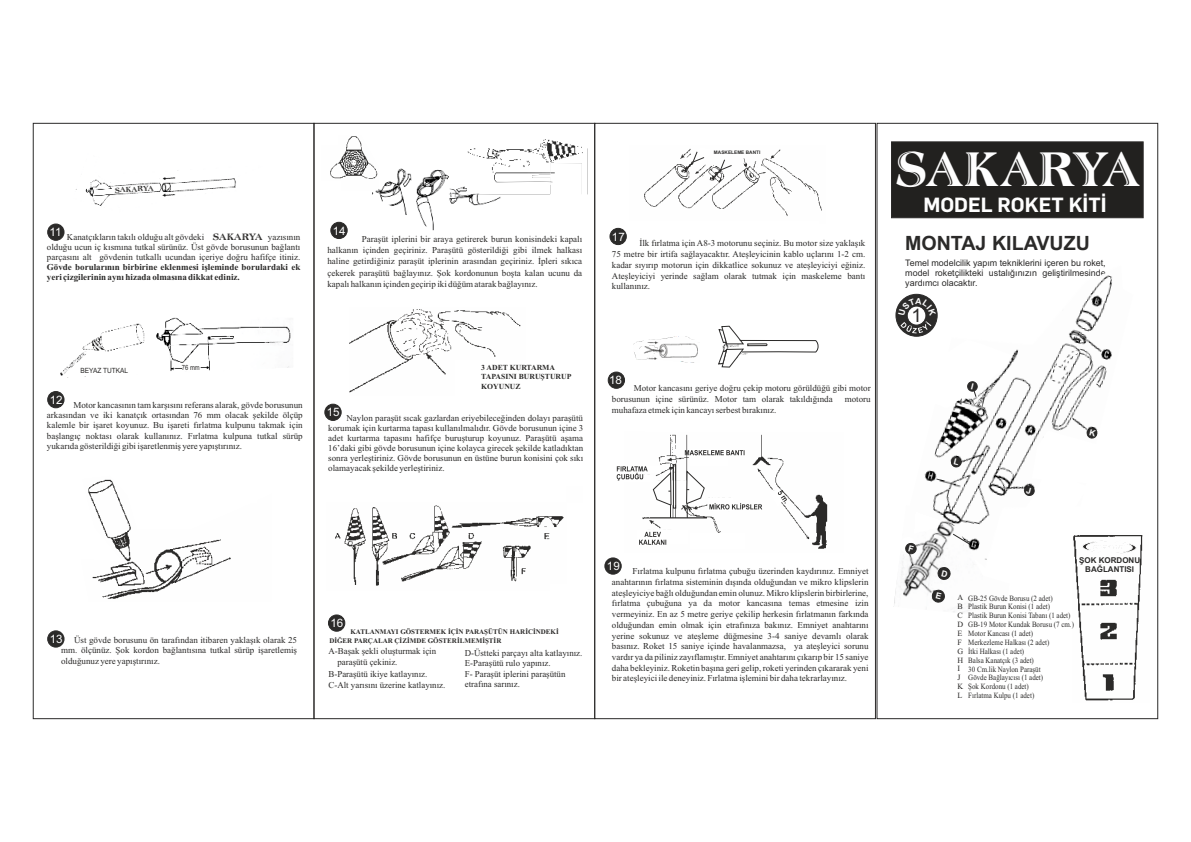
<style>
.page{position:relative;width:1191px;height:842px;background:#fff}
.page>*{position:absolute;margin:0;border:0;box-sizing:border-box;transform-origin:0 0}
.t1{font:47.2px "Atlantic Inline";letter-spacing:-.03em;color:#fefefe;scale:.94 1}
.t2{font:600 20.1px "Flama";color:#fefefe}
.t3{font:700 19.7px "Arial";color:#2b2a29}
.t4{font:18.7px "Arial";color:#2b2a29}
.t5{font:11.6px "Arial";color:#fefefe}
.t6{font:9px/10.7px "Times New Roman";color:#2b2a29;text-align:justify}
.t7{font:9px/10.1px "Arial";color:#2b2a29;text-align:justify}
.t8{font:700 9px/10px "Times New Roman";color:#2b2a29}
.t9{font:8px/8.9px "Times New Roman";color:#2b2a29;scale:.87 1}
.t10{font:700 8px/8.9px "Arial";color:#2b2a29;text-align:center}
.t11{font:8px/8.9px "Times New Roman";color:#2b2a29}
.t12{font:700 7.7px/9.7px "Times New Roman";color:#2b2a29}
.t13{font:7.2px "Arial";color:#2b2a29;scale:.91 1}
.t14{font:7.2px "Arial";color:#2b2a29;scale:.82 1}
.t15{font:700 7px/8.6px "Times New Roman";color:#2b2a29}
.t16{font:7px "Atlantic Inline";color:#2b2a29}
.t17{font:700 4.8px "Arial";color:#2b2a29}
.s1{font-family:"Atlantic Inline"}
</style>
<div class="page">
<div style="left:876px;top:123px;width:282px;height:596px;border:1px solid #2b2a29"></div>
<div style="left:33px;top:123px;width:281px;height:596px;border:1px solid #2b2a29"></div>
<div style="left:594px;top:123px;width:281px;height:596px;border:1px solid #2b2a29"></div>
<img style="left:335px;top:505px;width:229px;height:81px">
<div style="left:608px;top:372px;width:17px;height:17px;background:#2b2a29;border:1px solid #2b2a29;border-radius:50%"></div>
<div style="left:604px;top:558px;width:17px;height:16px;background:#2b2a29;border:1px solid #2b2a29;border-radius:50%"></div>
<img style="left:372px;top:168px;width:135px;height:63px">
<div style="left:47px;top:391px;width:17px;height:17px;background:#2b2a29;border:1px solid #2b2a29;border-radius:50%"></div>
<div style="left:47px;top:224px;width:17px;height:17px;background:#2b2a29;border:1px solid #2b2a29;border-radius:50%"></div>
<div style="left:328px;top:615px;width:17px;height:16px;background:#2b2a29;border:1px solid #2b2a29;border-radius:50%"></div>
<div style="left:609px;top:228px;width:17px;height:17px;background:#2b2a29;border:1px solid #2b2a29;border-radius:50%"></div>
<svg style="left:644px;top:148px;width:178px;height:68px"></svg>
<svg style="left:718px;top:325px;width:100px;height:43px"></svg>
<img style="left:633px;top:336px;width:65px;height:27px">
<div style="left:891px;top:141px;width:252px;height:77px;background:#22211f"></div>
<svg style="left:895px;top:294px;width:42px;height:42px"></svg>
<svg style="left:1080px;top:535px;width:63px;height:166px"></svg>
<div style="left:47px;top:631px;width:17px;height:16px;background:#2b2a29;border:1px solid #2b2a29;border-radius:50%"></div>
<img style="left:330px;top:136px;width:48px;height:55px">
<img style="left:467px;top:139px;width:116px;height:55px">
<div style="left:330px;top:222px;width:17px;height:17px;background:#2b2a29;border:1px solid #2b2a29;border-radius:50%"></div>
<img style="left:349px;top:309px;width:172px;height:84px">
<div style="left:324px;top:404px;width:17px;height:17px;background:#2b2a29;border:1px solid #2b2a29;border-radius:50%"></div>
<img style="left:60px;top:318px;width:231px;height:60px">
<img style="left:75px;top:170px;width:161px;height:36px">
<img style="left:88px;top:479px;width:143px;height:120px">
<img style="left:902px;top:217px;width:231px;height:421px">
<img style="left:893px;top:505px;width:116px;height:113px">
<svg style="left:952px;top:533px;width:18px;height:12px"></svg>
<svg style="left:616px;top:434px;width:212px;height:115px"></svg>
<div style="left:673px;top:464px;width:3px;height:44px;border:1px solid #2b2a29"></div>
<svg style="left:898px;top:297px;width:38px;height:36px"></svg>
<svg style="left:967px;top:381px;width:10px;height:17px"></svg>
<svg style="left:1086px;top:428px;width:11px;height:11px"></svg>
<svg style="left:951px;top:457px;width:10px;height:10px"></svg>
<svg style="left:905px;top:543px;width:11px;height:11px"></svg>
<svg style="left:937px;top:567px;width:13px;height:13px"></svg>
<svg style="left:931px;top:590px;width:14px;height:13px"></svg>
<svg style="left:1024px;top:485px;width:10px;height:11px"></svg>
<p class="t16" style="left:114px;top:186px;width:41px;rotate:-3deg">SAKARYA</p>
<p class="t5" style="left:49px;top:228px;width:14px">11</p>
<p class="t6" style="left:47px;top:233px;width:255px;line-height:10.1px;text-indent:20px">Kanatçıkların takılı olduğu alt gövdeki <span class="s1">SAKARYA</span> yazısının olduğu ucun iç kısmına tutkal sürünüz. Üst gövde borusunun bağlantı parçasını alt gövdenin tutkallı ucundan içeriye doğru hafifçe itiniz.</p>
<p class="t8" style="left:47px;top:263px;width:255px">Gövde borularının birbirine eklenmesi işleminde borulardaki ek yeri çizgilerinin aynı hizada olmasına dikkat ediniz.</p>
<p class="t5" style="left:333px;top:226px;width:14px">14</p>
<p class="t6" style="left:327px;top:234px;width:256px;line-height:11.4px;text-indent:35px">Paraşüt iplerini bir araya getirerek burun konisindeki kapalı halkanın içinden geçiriniz. Paraşütü gösterildiği gibi ilmek halkası haline getirdiğiniz paraşüt iplerinin arasından geçiriniz. İpleri sıkıca çekerek paraşütü bağlayınız. Şok kordonunun boşta kalan ucunu da kapalı halkanın içinden geçirip iki düğüm atarak bağlayınız.</p>
<p class="t17" style="left:714px;top:150px;width:48px">MASKELEME BANTI</p>
<p class="t5" style="left:612px;top:232px;width:14px">17</p>
<p class="t6" style="left:612px;top:239px;width:255px;text-indent:28px">İlk fırlatma için A8-3 motorunu seçiniz. Bu motor size yaklaşık 75 metre bir irtifa sağlayacaktır. Ateşleyicinin kablo uçlarını 1-2 cm. kadar sıyırıp motorun için dikkatlice sokunuz ve ateşleyiciyi eğiniz.<br>Ateşleyiciyi yerinde sağlam olarak tutmak için maskeleme bantı kullanınız.</p>
<h1 class="t1" style="left:894px;top:139px;width:263px">SAKARYA</h1>
<h2 class="t2" style="left:923px;top:193px;width:185px">MODEL ROKET KİTİ</h2>
<h3 class="t3" style="left:905px;top:235px;width:186px">MONTAJ KILAVUZU</h3>
<p class="t7" style="left:905px;top:258px;width:202px">Temel modelcilik yapım tekniklerini içeren bu roket, model roketçilikteki ustalığınızın geliştirilmesinde yardımcı olacaktır.</p>
<h3 class="t4" style="left:911px;top:308px;width:12px">1</h3>
<p class="t13" style="left:80px;top:367px;width:54px">BEYAZ TUTKAL</p>
<p class="t14" style="left:182px;top:365px;width:23px">76 mm</p>
<p class="t5" style="left:50px;top:395px;width:14px">12</p>
<p class="t6" style="left:47px;top:401px;width:257px;line-height:10.3px;text-indent:26px">Motor kancasının tam karşısını referans alarak, gövde borusunun arkasından ve iki kanatçık ortasından 76 mm olacak şekilde ölçüp kalemle bir işaret koyunuz. Bu işareti fırlatma kulpunu takmak için başlangıç noktası olarak kullanınız. Fırlatma kulpuna tutkal sürüp yukarıda gösterildiği gibi işaretlenmiş yere yapıştırınız.</p>
<p class="t12" style="left:481px;top:363px;width:92px">3 ADET KURTARMA<br>TAPASINI BURUŞTURUP<br>KOYUNUZ</p>
<p class="t6" style="left:328px;top:414px;width:256px;line-height:9.9px;text-indent:18px">Naylon paraşüt sıcak gazlardan eriyebileceğinden dolayı paraşütü korumak için kurtarma tapası kullanılmalıdır. Gövde borusunun içine 3 adet kurtarma tapasını hafifçe buruşturup koyunuz. Paraşütü aşama 16’daki gibi gövde borusunun içine kolayca girecek şekilde katladıktan sonra yerleştiriniz. Gövde borusunun en üstüne burun konisini çok sıkı olamayacak şekilde yerleştiriniz.</p>
<p class="t5" style="left:327px;top:408px;width:14px">15</p>
<p class="t5" style="left:609px;top:376px;width:14px">18</p>
<p class="t6" style="left:612px;top:383px;width:260px;line-height:11.5px;text-indent:22px">Motor kancasını geriye doğru çekip motoru görüldüğü gibi motor borusunun içine sürünüz. Motor tam olarak takıldığında</p>
<p class="t6" style="left:844px;top:394px;width:28px">motoru</p>
<p class="t6" style="left:612px;top:406px;width:166px">muhafaza etmek için kancayı serbest bırakınız.</p>
<p class="t5" style="left:50px;top:635px;width:14px">13</p>
<p class="t6" style="left:61px;top:636px;width:238px;line-height:10.3px;text-indent:13px">Üst gövde borusunu ön tarafından itibaren yaklaşık olarak 25 mm. ölçünüz. Şok kordon bağlantısına tutkal sürüp işaretlemiş olduğunuz yere yapıştırınız.</p>
<p class="t5" style="left:330px;top:619px;width:14px">16</p>
<p class="t15" style="left:329px;top:628px;width:231px;text-indent:21px">KATLANMAYI GÖSTERMEK İÇİN PARAŞÜTÜN HARİCİNDEKİ<br>DİĞER PARÇALAR ÇİZİMDE GÖSTERİLMEMİŞTİR</p>
<p class="t6" style="left:328px;top:647px;width:109px">A-Başak şekli oluşturmak için</p>
<p class="t6" style="left:337px;top:658px;width:62px">paraşütü çekiniz.</p>
<p class="t6" style="left:328px;top:669px;width:100px">B-Paraşütü ikiye katlayınız.</p>
<p class="t6" style="left:328px;top:681px;width:118px">C-Alt yarısını üzerine katlayınız.</p>
<p class="t6" style="left:465px;top:648px;width:119px;line-height:10.4px;text-align:left">D-Üstteki parçayı alta katlayınız.<br>E-Paraşütü rulo yapınız.<br>F- Paraşüt iplerini paraşütün etrafına sarınız.</p>
<p class="t5" style="left:607px;top:562px;width:14px">19</p>
<p class="t6" style="left:612px;top:567px;width:258px;text-indent:21px">Fırlatma kulpunu fırlatma çubuğu üzerinden kaydırınız. Emniyet anahtarının fırlatma sisteminin dışında olduğundan ve mikro klipslerin ateşleyiciye bağlı olduğundan emin olunuz. Mikro klipslerin birbirlerine, fırlatma çubuğuna ya da motor kancasına temas etmesine izin vermeyiniz. En az 5 metre geriye çekilip herkesin fırlatmanın farkında olduğundan emin olmak için etrafınıza bakınız. Emniyet anahtarını yerine sokunuz ve ateşleme düğmesine 3-4 saniye devamlı olarak basınız. Roket 15 saniye içinde havalanmazsa, ya ateşleyici sorunu vardır ya da piliniz zayıflamıştır. Emniyet anahtarını çıkarıp bir 15 saniye daha bekleyiniz. Roketin başına geri gelip, roketi yerinden çıkararak yeni bir ateşleyici ile deneyiniz. Fırlatma işlemini bir daha tekrarlayınız.</p>
<p class="t10" style="left:1079px;top:556px;width:62px">ŞOK KORDONU<br>BAĞLANTISI</p>
<p class="t11" style="left:957px;top:594px;width:7px">A<br>B<br>C<br>D<br>E<br>F<br>G<br>H<br>I<br>J<br>K<br>L</p>
<p class="t9" style="left:968px;top:594px;width:123px">GB-25 Gövde Borusu (2 adet)<br>Plastik Burun Konisi (1 adet)<br>Plastik Burun Konisi Tabanı (1 adet)<br>GB-19 Motor Kundak Borusu (7 cm.)<br>Motor Kancası (1 adet)<br>Merkezleme Halkası (2 adet)<br>İtki Halkası (1 adet)<br>Balsa Kanatçık (3 adet)<br>30 Cm.lik Naylon Paraşüt<br>Gövde Bağlayıcısı (1 adet)<br>Şok Kordonu (1 adet)<br>Fırlatma Kulpu (1 adet)</p>
</div>
